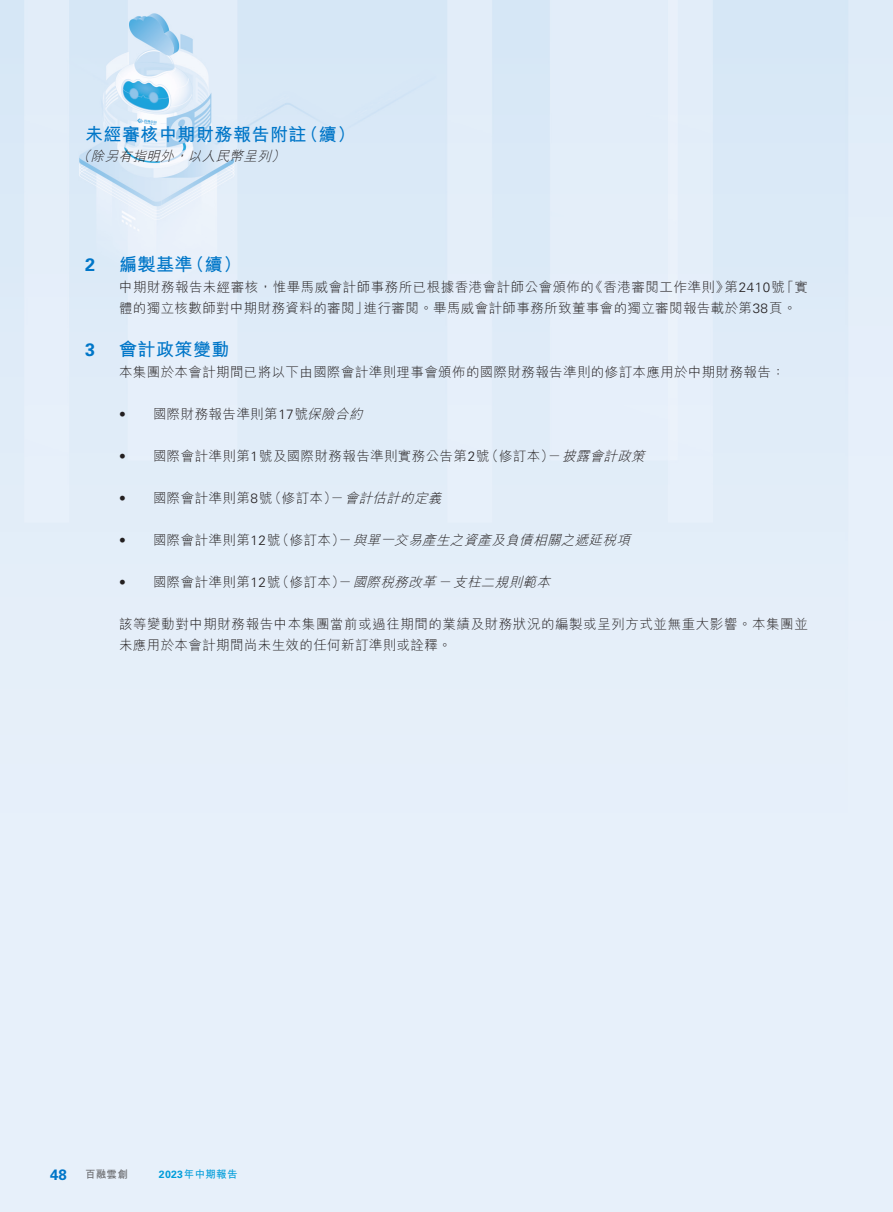
<style>
.page{position:relative;width:893px;height:1212px;background:#e7f0fa}
.page>*{position:absolute;margin:0;border:0;box-sizing:border-box;transform-origin:0 0}
.t1{font:700 18px "M Hei HK";letter-spacing:.03em;color:#0076c8}
.t2{font:700 18px "Univers LT Std";color:#0076c8}
.t3{font:300 13.5px/21px "M Hei HK";letter-spacing:.03em;color:#231f20}
.t4{font:italic 300 13.5px "M Hei HK";color:#231f20}
.t5{font:700 10.5px "M Hei HK";letter-spacing:.03em;color:#009dda}
.t6{font:700 10.5px "M Hei HK";color:#6c6d70}
.s1{font-family:"Univers LT Std"}
.s2{font-style:italic}
.s3{font-family:"Univers LT Std";font-style:normal}
.s4{font-style:normal}
.s5{font-family:"Univers LT Std";font-size:15px;color:#0076c8}
</style>
<div class="page">
<img style="left:0;top:0;width:849px;height:297px">
<h1 class="t1" style="left:85px;top:121px;width:272px">未經審核中期財務報告附註（續）</h1>
<p class="t4" style="left:77px;top:149px;width:213px">（除另有指明外，以人民幣呈列）</p>
<h1 class="t2" style="left:85px;top:254px;width:12px">2</h1>
<h1 class="t1" style="left:119px;top:252px;width:124px">編製基準（續）</h1>
<p class="t3" style="left:119px;top:277px;width:690px">中期財務報告未經審核，惟畢馬威會計師事務所已根據香港會計師公會頒佈的《香港審閱工作準則》第<span class="s1">2410</span>號「實體的獨立核數師對中期財務資料的審閱」進行審閱。畢馬威會計師事務所致董事會的獨立審閱報告載於第<span class="s1">38</span>頁。</p>
<h1 class="t2" style="left:85px;top:339px;width:12px">3</h1>
<h1 class="t1" style="left:119px;top:336px;width:112px">會計政策變動</h1>
<p class="t3" style="left:119px;top:361px;width:667px">本集團於本會計期間已將以下由國際會計準則理事會頒佈的國際財務報告準則的修訂本應用於中期財務報告：</p>
<p class="t3" style="left:119px;top:403px;width:248px"><span class="s1">•</span> 國際財務報告準則第<span class="s1">17</span>號<span class="s2">保險合約</span></p>
<p class="t3" style="left:119px;top:445px;width:531px"><span class="s1">•</span> 國際會計準則第<span class="s1">1</span>號及國際財務報告準則實務公告第<span class="s1">2</span>號（修訂本）－<span class="s2">披露會計政策</span></p>
<p class="t3" style="left:119px;top:487px;width:328px"><span class="s1">•</span> 國際會計準則第<span class="s1">8</span>號（修訂本）－<span class="s2">會計估計的定義</span></p>
<p class="t4" style="left:119px;top:533px;width:516px"><span class="s3">•</span> <span class="s4">國際會計準則第</span> <span class="s3">1 2</span> <span class="s4">號（修訂本）－</span>與單一交易產生之資產及負債相關之遞延稅項</p>
<p class="t3" style="left:119px;top:571px;width:436px"><span class="s1">•</span> 國際會計準則第 <span class="s1">12</span> 號（修訂本）－<span class="s2">國際稅務改革－支柱二規則範本</span></p>
<p class="t3" style="left:119px;top:613px;width:690px">該等變動對中期財務報告中本集團當前或過往期間的業績及財務狀況的編製或呈列方式並無重大影響。本集團並未應用於本會計期間尚未生效的任何新訂準則或詮釋。</p>
<p class="t6" style="left:50px;top:1166px;width:79px"><span class="s5">48</span> 百融雲創</p>
<p class="t5" style="left:159px;top:1166px;width:80px"><span class="s1">2023</span>年中期報告</p>
</div>
